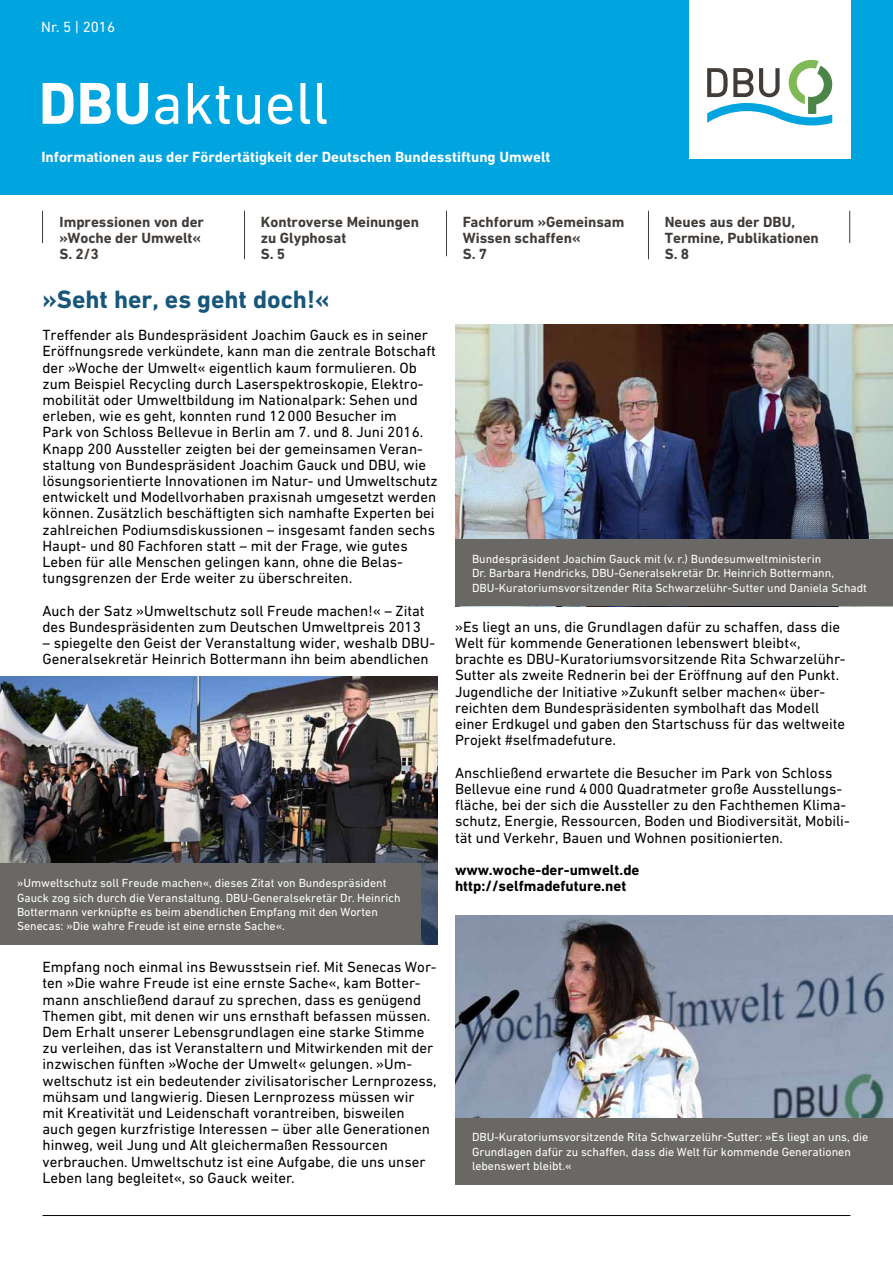
<style>
.page{position:relative;width:893px;height:1263px;background:#fff}
.page>*{position:absolute;margin:0;border:0;box-sizing:border-box;transform-origin:0 0}
.t1{font:60px "DIN Next W1 G";color:#fff}
.Überschrift_17pt_bla{font:700 25.5px "DIN Next W1 G";color:#16577b}
.Text_10pt_schwarz{font:15px/16.2px "DIN Next W1 G";color:#000}
.Text_grau_bold{font:700 15px/16.2px "DIN Next W1 G";color:#413c38}
.Überschrift_10pt_wei{font:700 15px "DIN Next W1 G";color:#fff}
.Text_10pt_schwarz-2{font:700 15px "DIN Next W1 G";color:#000}
.t2{font:15px "DIN Next W1 G";color:#fff}
.BU_weiß{font:12px/14.4px "DIN Next W1 G";color:#fff}
.s1{font-weight:700}
</style>
<div class="page">
<hr style="left:43px;top:1215px;width:807px;height:1px;background:#000">
<img style="left:0;top:677px;width:438px;height:268px">
<img style="left:455px;top:915px;width:438px;height:203px">
<img style="left:455px;top:324px;width:438px;height:215px">
<div style="left:0;top:864px;width:421px;height:81px;background:#6a6864"></div>
<div style="left:455px;top:1118px;width:438px;height:67px;background:#6a6864"></div>
<div style="left:455px;top:539px;width:438px;height:67px;background:#6a6864"></div>
<hr style="left:244px;top:211px;width:1px;height:48px;background:#413c38">
<hr style="left:446px;top:211px;width:1px;height:45px;background:#413c38">
<hr style="left:648px;top:211px;width:1px;height:48px;background:#413c38">
<hr style="left:42px;top:211px;width:1px;height:32px;background:#413c38">
<hr style="left:849px;top:211px;width:1px;height:32px;background:#413c38">
<div style="left:0;top:0;width:893px;height:194px;background:#00a4df"></div>
<div style="left:689px;top:0;width:161px;height:159px;background:#fff"></div>
<svg style="left:707px;top:60px;width:125px;height:65px"></svg>
<p class="t2" style="left:41px;top:19px;width:75px">Nr. 5 | 2016</p>
<p class="t1" style="left:39px;top:69px;width:292px"><span class="s1">DBU</span>aktuell</p>
<h1 class="Überschrift_10pt_wei" style="left:41px;top:148px;width:510px">Informationen aus der Fördertätigkeit der Deutschen Bundesstiftung Umwelt</h1>
<p class="Text_grau_bold" style="left:60px;top:214px;width:146px">Impressionen von der »Woche der Umwelt«<br>S. 2/3</p>
<p class="Text_grau_bold" style="left:463px;top:214px;width:163px">Fachforum »Gemeinsam<br>Wissen schaffen«<br>S. 7</p>
<p class="Text_grau_bold" style="left:261px;top:214px;width:160px">Kontroverse Meinungen zu Glyphosat<br>S. 5</p>
<p class="Überschrift_17pt_bla" style="left:43px;top:284px;width:288px">»Seht her, es geht doch!«</p>
<p class="Text_grau_bold" style="left:665px;top:214px;width:156px">Neues aus der DBU,<br>Termine, Publikationen<br>S. 8</p>
<p class="Text_10pt_schwarz" style="left:43px;top:327px;width:397px">Treffender als Bundespräsident Joachim Gauck es in seiner Eröffnungsrede verkündete, kann man die zentrale Botschaft der »Woche der Umwelt« eigentlich kaum formulieren. Ob zum Beispiel Recycling durch Laserspektroskopie, Elektro&shy;mobilität oder Umweltbildung im Nationalpark: Sehen und erleben, wie es geht, konnten rund 12000 Besucher im<br>Park von Schloss Bellevue in Berlin am 7. und 8. Juni 2016.<br>Knapp 200 Aussteller zeigten bei der gemeinsamen Veran&shy;staltung von Bundespräsident Joachim Gauck und DBU, wie lösungsorientierte Innovationen im Natur- und Umweltschutz entwickelt und Modellvorhaben praxisnah umgesetzt werden können. Zusätzlich beschäftigten sich namhafte Experten bei zahlreichen Podiumsdiskussionen – insgesamt fanden sechs Haupt- und 80 Fachforen statt – mit der Frage, wie gutes Leben für alle Menschen gelingen kann, ohne die Belas&shy;tungsgrenzen der Erde weiter zu überschreiten.</p>
<p class="Text_10pt_schwarz" style="left:43px;top:602px;width:384px">Auch der Satz »Umweltschutz soll Freude machen!« – Zitat des Bundespräsidenten zum Deutschen Umweltpreis 2013</p>
<p class="Text_10pt_schwarz" style="left:43px;top:635px;width:394px">– spiegelte den Geist der Veranstaltung wider, weshalb DBU-<br>Generalsekretär Heinrich Bottermann ihn beim abendlichen</p>
<p class="BU_weiß" style="left:17px;top:876px;width:385px">»Umweltschutz soll Freude machen«, dieses Zitat von Bundespräsident Gauck zog sich durch die Veranstaltung. DBU-Generalsekretär Dr. Heinrich Bottermann verknüpfte es beim abendlichen Empfang mit den Worten Senecas: »Die wahre Freude ist eine ernste Sache«.</p>
<p class="Text_10pt_schwarz" style="left:43px;top:959px;width:396px">Empfang noch einmal ins Bewusstsein rief. Mit Senecas Wor&shy;ten »Die wahre Freude ist eine ernste Sache«, kam Botter&shy;mann anschließend darauf zu sprechen, dass es genügend Themen gibt, mit denen wir uns ernsthaft befassen müssen.<br>Dem Erhalt unserer Lebensgrundlagen eine starke Stimme zu verleihen, das ist Veranstaltern und Mitwirkenden mit der inzwischen fünften »Woche der Umwelt« gelungen. »Um&shy;weltschutz ist ein bedeutender zivilisatorischer Lernprozess, mühsam und langwierig. Diesen Lernprozess müssen wir mit Kreativität und Leidenschaft vorantreiben, bisweilen auch gegen kurzfristige Interessen – über alle Generationen hinweg, weil Jung und Alt gleichermaßen Ressourcen verbrauchen. Umweltschutz ist eine Aufgabe, die uns unser Leben lang begleitet«, so Gauck weiter.</p>
<p class="BU_weiß" style="left:472px;top:551px;width:397px">Bundespräsident Joachim Gauck mit (v. r.) Bundesumweltministerin<br>Dr. Barbara Hendricks, DBU-Generalsekretär Dr. Heinrich Bottermann,<br>DBU-Kuratoriumsvorsitzender Rita Schwarzelühr-Sutter und Daniela Schadt</p>
<p class="Text_10pt_schwarz" style="left:455px;top:618px;width:392px">»Es liegt an uns, die Grundlagen dafür zu schaffen, dass die Welt für kommende Generationen lebenswert bleibt«, brachte es DBU-Kuratoriumsvorsitzende Rita Schwarzelühr-Sutter als zweite Rednerin bei der Eröffnung auf den Punkt.</p>
<p class="Text_10pt_schwarz" style="left:455px;top:683px;width:392px">Jugendliche der Initiative »Zukunft selber machen« über&shy;reichten dem Bundespräsidenten symbolhaft das Modell einer Erdkugel und gaben den Startschuss für das weltweite Projekt #selfmadefuture.</p>
<p class="Text_10pt_schwarz" style="left:455px;top:764px;width:396px">Anschließend erwartete die Besucher im Park von Schloss Bellevue eine rund 4000 Quadratmeter große Ausstellungs&shy;fläche, bei der sich die Aussteller zu den Fachthemen Klima&shy;schutz, Energie, Ressourcen, Boden und Biodiversität, Mobili&shy;tät und Verkehr, Bauen und Wohnen positionierten.</p>
<p class="Text_10pt_schwarz-2" style="left:455px;top:861px;width:186px">www.woche-der-umwelt.de</p>
<p class="Text_10pt_schwarz-2" style="left:455px;top:877px;width:173px">http://selfmadefuture.net</p>
<p class="BU_weiß" style="left:472px;top:1130px;width:398px">DBU-Kuratoriumsvorsitzende Rita Schwarzelühr-Sutter: »Es liegt an uns, die<br>Grundlagen dafür zu schaffen, dass die Welt für kommende Generationen lebenswert bleibt.«</p>
</div>
